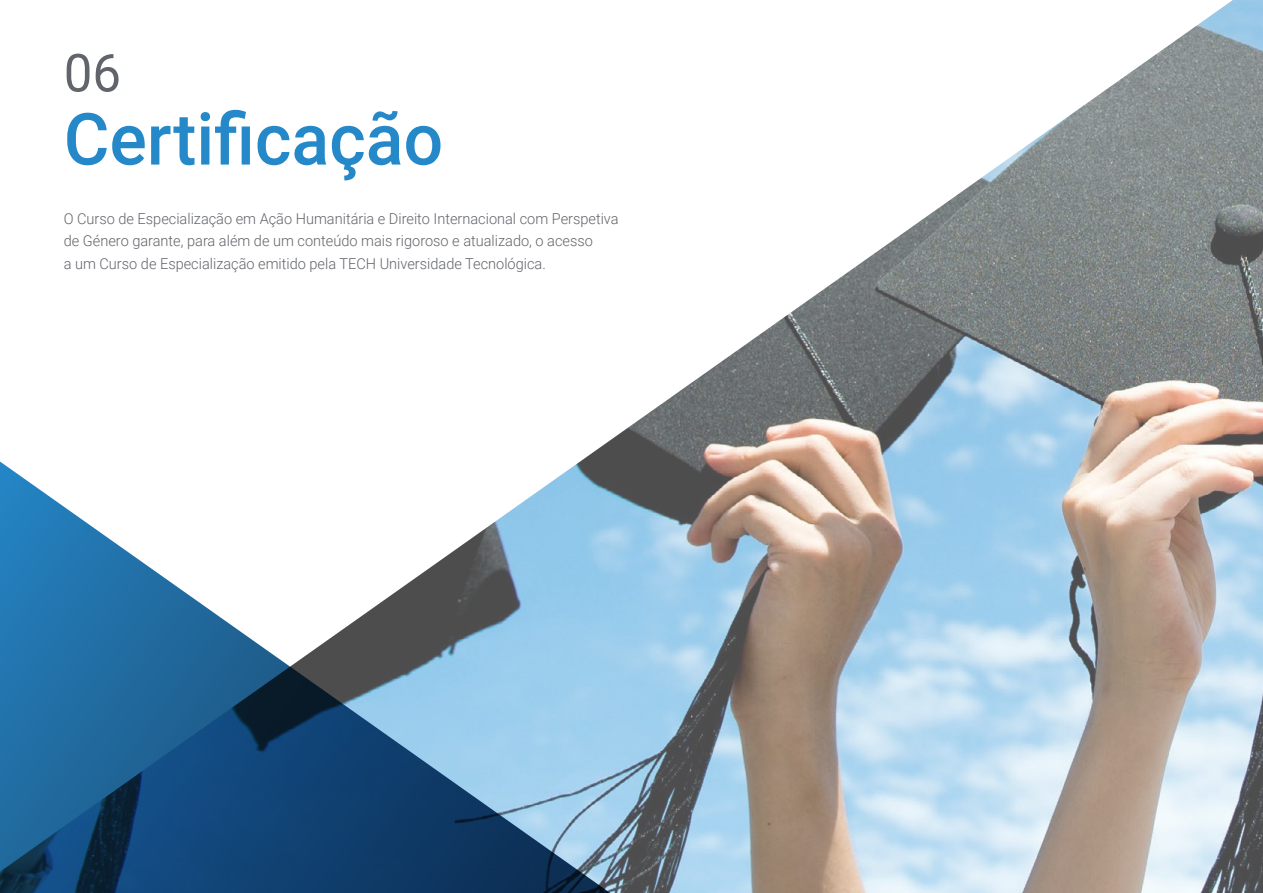
<style>
.page{position:relative;width:1263px;height:893px;background:#fff}
.page>*{position:absolute;margin:0;border:0;box-sizing:border-box;transform-origin:0 0}
.t1{font:500 72px "Roboto";color:#2488c9}
.t2{font:52.5px "Roboto";color:#61646a}
.t3{font:300 15px/22.5px "Roboto";color:#61646a}
</style>
<div class="page">
<img style="left:602px;top:0;width:661px;height:893px">
<svg style="left:0;top:446px;width:640px;height:447px"></svg>
<h2 class="t2" style="left:64px;top:36px;width:59px">06</h2>
<h1 class="t1" style="left:64px;top:89px;width:381px">Certificação</h1>
<p class="t3" style="left:64px;top:207px;width:556px">O Curso de Especialização em Ação Humanitária e Direito Internacional com Perspetiva de Género garante, para além de um conteúdo mais rigoroso e atualizado, o acesso<br>a um Curso de Especialização emitido pela TECH Universidade Tecnológica.</p>
</div>
